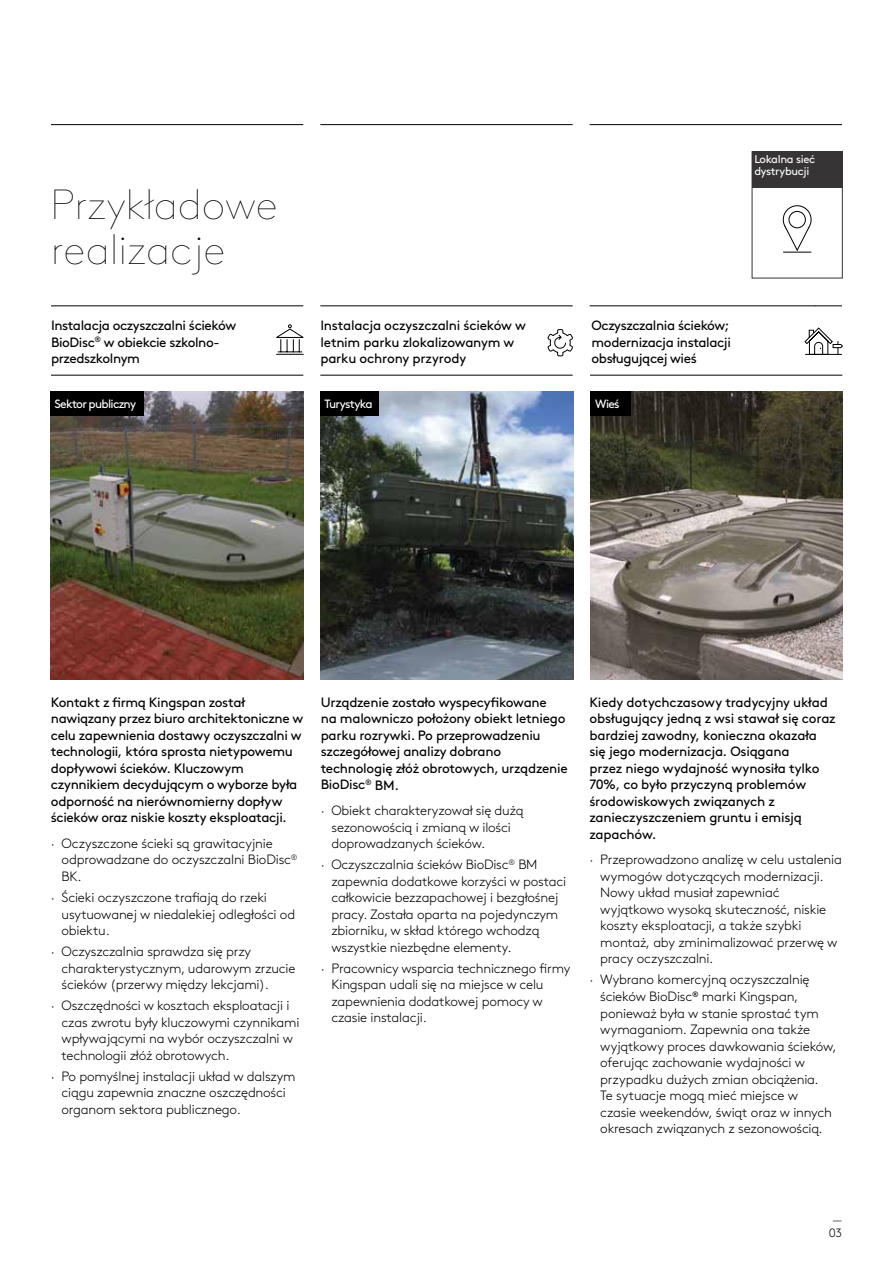
<style>
.page{position:relative;width:893px;height:1263px;background:#fff}
.page>*{position:absolute;margin:0;border:0;box-sizing:border-box;transform-origin:0 0}
.t1{font:100 42px/45px "Brown Pro";color:#000}
.t2{font:300 13.5px/16.5px "Brown Pro";letter-spacing:-.015em;color:#000}
.t3{font:13.5px/16.5px "Brown Pro";letter-spacing:-.02em;color:#000}
.t4{font:12px "Brown Pro";letter-spacing:-.06em;color:#fff}
.t5{font:300 12px/13.5px "Brown Pro";color:#000;text-align:center}
.t6{font:11.25px/12px "Brown Pro";letter-spacing:-.03em;color:#fff}
</style>
<div class="page">
<hr style="left:51px;top:306px;width:252px;height:1px;background:#000">
<hr style="left:320px;top:306px;width:253px;height:1px;background:#000">
<hr style="left:590px;top:306px;width:252px;height:1px;background:#000">
<hr style="left:51px;top:124px;width:252px;height:1px;background:#000">
<hr style="left:320px;top:124px;width:253px;height:1px;background:#000">
<hr style="left:590px;top:124px;width:252px;height:1px;background:#000">
<hr style="left:51px;top:375px;width:252px;height:1px;background:#000">
<hr style="left:590px;top:375px;width:252px;height:1px;background:#000">
<hr style="left:320px;top:375px;width:253px;height:1px;background:#000">
<img style="left:51px;top:391px;width:252px;height:289px">
<img style="left:590px;top:391px;width:252px;height:289px">
<img style="left:321px;top:391px;width:252px;height:289px">
<div style="left:51px;top:391px;width:93px;height:24px;background:#000"></div>
<div style="left:590px;top:391px;width:41px;height:24px;background:#000"></div>
<div style="left:321px;top:391px;width:58px;height:24px;background:#000"></div>
<div style="left:752px;top:151px;width:90px;height:36px;background:#363435"></div>
<div style="left:752px;top:151px;width:90px;height:127px;border:1px solid #363435"></div>
<div style="left:783px;top:205px;width:28px;height:29px;border:1px solid #000;border-radius:50%"></div>
<div style="left:789px;top:211px;width:17px;height:17px;border:1px solid #000;border-radius:50%"></div>
<svg style="left:782px;top:216px;width:30px;height:37px"></svg>
<svg style="left:547px;top:329px;width:26px;height:27px"></svg>
<svg style="left:804px;top:328px;width:39px;height:27px"></svg>
<svg style="left:276px;top:325px;width:28px;height:30px"></svg>
<h1 class="t1" style="left:51px;top:179px;width:229px">Przykładowe realizacje</h1>
<p class="t3" style="left:51px;top:316px;width:187px">Instalacja oczyszczalni ścieków<br>BioDisc<sup>®</sup> w obiekcie szkolno&shy;przedszkolnym</p>
<p class="t3" style="left:592px;top:316px;width:141px;text-align:justify">Oczyszczalnia ścieków; modernizacja instalacji obsługującej wieś</p>
<p class="t3" style="left:320px;top:316px;width:207px">Instalacja oczyszczalni ścieków w letnim parku zlokalizowanym w parku ochrony przyrody</p>
<p class="t4" style="left:55px;top:394px;width:83px">Sektor publiczny</p>
<p class="t4" style="left:324px;top:394px;width:50px">Turystyka</p>
<p class="t4" style="left:595px;top:394px;width:26px">Wieś</p>
<p class="t6" style="left:754px;top:152px;width:62px">Lokalna sieć dystrybucji</p>
<p class="t3" style="left:51px;top:693px;width:254px">Kontakt z firmą Kingspan został nawiązany przez biuro architektoniczne w celu zapewnienia dostawy oczyszczalni w technologii, która sprosta nietypowemu dopływowi ścieków. Kluczowym czynnikiem decydującym o wyborze była odporność na nierównomierny dopływ ścieków oraz niskie koszty eksploatacji.</p>
<p class="t2" style="left:62px;top:834px;width:237px;text-indent:-11px">· Oczyszczone ścieki są grawitacyjnie odprowadzane do oczyszczalni BioDisc<sup>®<br></sup>BK.</p>
<p class="t2" style="left:62px;top:888px;width:235px;text-indent:-11px">· Ścieki oczyszczone trafiają do rzeki usytuowanej w niedalekiej odległości od obiektu.</p>
<p class="t2" style="left:62px;top:942px;width:235px;text-indent:-11px">· Oczyszczalnia sprawdza się przy charakterystycznym, udarowym zrzucie ścieków (przerwy między lekcjami).</p>
<p class="t2" style="left:62px;top:996px;width:239px;text-indent:-11px">· Oszczędności w kosztach eksploatacji i czas zwrotu były kluczowymi czynnikami wpływającymi na wybór oczyszczalni w technologii złóż obrotowych.</p>
<p class="t2" style="left:62px;top:1067px;width:235px;text-indent:-11px">· Po pomyślnej instalacji układ w dalszym ciągu zapewnia znaczne oszczędności organom sektora publicznego.</p>
<p class="t3" style="left:321px;top:693px;width:249px">Urządzenie zostało wyspecyfikowane<br>na malowniczo położony obiekt letniego parku rozrywki. Po przeprowadzeniu szczegółowej analizy dobrano technologię złóż obrotowych, urządzenie BioDisc<sup>®</sup> BM.</p>
<p class="t2" style="left:331px;top:801px;width:194px;text-indent:-11px">· Obiekt charakteryzował się dużą sezonowością i zmianą w ilości doprowadzanych ścieków.</p>
<p class="t2" style="left:331px;top:855px;width:236px;text-indent:-11px">· Oczyszczalnia ścieków BioDisc<sup>®</sup> BM zapewnia dodatkowe korzyści w postaci całkowicie bezzapachowej i bezgłośnej pracy. Została oparta na pojedynczym zbiorniku, w skład którego wchodzą wszystkie niezbędne elementy.</p>
<p class="t2" style="left:331px;top:959px;width:240px;text-indent:-11px">· Pracownicy wsparcia technicznego firmy<br>Kingspan udali się na miejsce w celu zapewnienia dodatkowej pomocy w czasie instalacji.</p>
<p class="t3" style="left:589px;top:693px;width:248px">Kiedy dotychczasowy tradycyjny układ obsługujący jedną z wsi stawał się coraz bardziej zawodny, konieczna okazała się jego modernizacja. Osiągana<br>przez niego wydajność wynosiła tylko<br>70%, co było przyczyną problemów środowiskowych związanych z zanieczyszczeniem gruntu i emisją zapachów.</p>
<p class="t2" style="left:600px;top:850px;width:243px;text-indent:-11px">· Przeprowadzono analizę w celu ustalenia wymogów dotyczących modernizacji.<br>Nowy układ musiał zapewniać wyjątkowo wysoką skuteczność, niskie koszty eksploatacji, a także szybki montaż, aby zminimalizować przerwę w pracy oczyszczalni.</p>
<p class="t2" style="left:600px;top:970px;width:238px;text-indent:-11px">· Wybrano komercyjną oczyszczalnię ścieków BioDisc<sup>®</sup> marki Kingspan, ponieważ była w stanie sprostać tym wymaganiom. Zapewnia ona także wyjątkowy proces dawkowania ścieków, oferując zachowanie wydajności w przypadku dużych zmian obciążenia.<br>Te sytuacje mogą mieć miejsce w czasie weekendów, świąt oraz w innych okresach związanych z sezonowością.</p>
<p class="t5" style="left:829px;top:1212px;width:15px">—<br>03</p>
</div>
